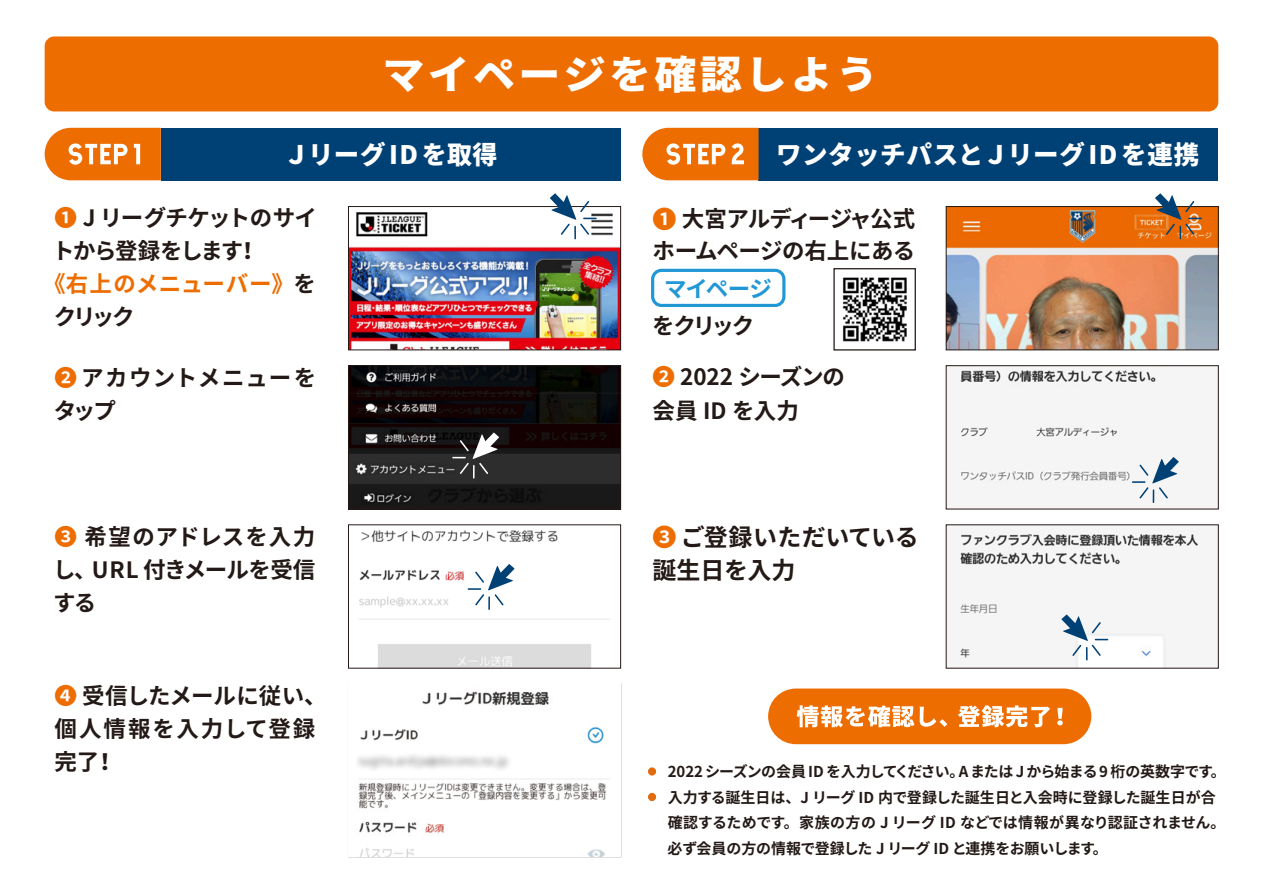
<style>
.page{position:relative;width:1263px;height:893px;background:#fff}
.page>*{position:absolute;margin:0;border:0;box-sizing:border-box;transform-origin:0 0}
.t1{font:800 39.45px "Source Han Sans JP";letter-spacing:.08em;color:#fff;scale:1.06 1}
.t2{font:800 25.5px "Source Han Sans JP";letter-spacing:.025em;color:#fff}
.t3{font:700 24px/33px "Source Han Sans JP";color:#231916}
.t4{font:700 22.5px/33px "Source Han Sans JP";letter-spacing:-.02em;color:#231916}
.t5{font:700 22.5px/33px "Source Han Sans JP";letter-spacing:.02em;color:#231916}
.t6{font:700 22.5px/33px "Source Han Sans JP";color:#231916}
.t7{font:700 22.5px/33px "Source Han Sans JP";letter-spacing:.04em;color:#231916}
.t8{font:700 22.5px "Source Han Sans JP";letter-spacing:.02em;color:#ed6d00}
.t9{font:700 22.5px "Source Han Sans JP";letter-spacing:-.065em;color:#231916}
.t10{font:700 22.5px "Source Han Sans JP";letter-spacing:-.045em;color:#2197d5}
.t11{font:700 15px "Source Han Sans JP";letter-spacing:-.02em;color:#231916}
.t12{font:700 15px "Source Han Sans JP";letter-spacing:-.045em;color:#231916}
.s1{color:#ed6d00}
.s2{color:#231916}
.s3{font-size:24px;color:#ed6d00}
</style>
<div class="page">
<img style="left:958px;top:531px;width:241px;height:135px">
<img style="left:958px;top:367px;width:241px;height:137px">
<img style="left:948px;top:208px;width:269px;height:140px">
<img style="left:350px;top:367px;width:269px;height:140px">
<img style="left:359px;top:530px;width:251px;height:136px">
<img style="left:350px;top:212px;width:269px;height:136px">
<div style="left:45px;top:36px;width:1173px;height:75px;background:#ed6d00;border-radius:10px"></div>
<div style="left:161px;top:128px;width:460px;height:52px;background:#004175"></div>
<div style="left:758px;top:128px;width:460px;height:52px;background:#004175"></div>
<svg style="left:45px;top:128px;width:116px;height:52px;background:#ef8328"></svg>
<div style="left:648px;top:767px;width:8px;height:8px;border:4px solid #e26a0f;border-radius:50%"></div>
<div style="left:648px;top:793px;width:8px;height:8px;border:4px solid #e26a0f;border-radius:50%"></div>
<svg style="left:642px;top:128px;width:116px;height:52px;background:#f0862b"></svg>
<div style="left:946px;top:206px;width:273px;height:144px;border:1px solid #241916"></div>
<div style="left:946px;top:365px;width:273px;height:144px;border:1px solid #241916"></div>
<div style="left:348px;top:365px;width:273px;height:144px;border:1px solid #241916"></div>
<div style="left:348px;top:524px;width:273px;height:144px;border:1px solid #241916"></div>
<img style="left:357px;top:691px;width:253px;height:166px">
<svg style="left:452px;top:433px;width:47px;height:45px"></svg>
<svg style="left:468px;top:564px;width:46px;height:46px"></svg>
<svg style="left:1132px;top:457px;width:47px;height:46px"></svg>
<div style="left:768px;top:688px;width:323px;height:56px;background:#ed6d00;border-radius:28px"></div>
<svg style="left:797px;top:705px;width:150px;height:22px"></svg>
<svg style="left:958px;top:705px;width:92px;height:22px"></svg>
<svg style="left:1057px;top:708px;width:6px;height:17px"></svg>
<div style="left:348px;top:206px;width:273px;height:144px;border:1px solid #241916"></div>
<div style="left:651px;top:269px;width:134px;height:38px;border:3px solid #2197d5;border-radius:9px"></div>
<svg style="left:550px;top:193px;width:47px;height:46px"></svg>
<svg style="left:1155px;top:193px;width:47px;height:46px"></svg>
<svg style="left:1061px;top:615px;width:47px;height:45px"></svg>
<img style="left:842px;top:277px;width:65px;height:65px">
<div style="left:833px;top:268px;width:83px;height:83px;border:1px solid #241916"></div>
<h1 class="t1" style="left:382px;top:52px;width:469px">マイページを確認しよう</h1>
<h2 class="t2" style="left:284px;top:140px;width:215px">ＪリーグIDを取得</h2>
<h3 class="t4" style="left:54px;top:202px;width:264px"><span class="s1">❶</span> J リーグチケットのサイ</h3>
<h3 class="t9" style="left:52px;top:238px;width:208px">トから登録をします！</h3>
<h3 class="t8" style="left:43px;top:271px;width:274px">《右上のメニューバー》<span class="s2">を</span></h3>
<h3 class="t4" style="left:54px;top:301px;width:83px">クリック</h3>
<h3 class="t7" style="left:54px;top:361px;width:264px"><span class="s1">❷</span> アカウントメニューをタップ</h3>
<h3 class="t4" style="left:53px;top:520px;width:264px;text-align:justify"><span class="s1">❸</span> 希望のアドレスを入力し、URL 付きメールを受信する</h3>
<h3 class="t5" style="left:54px;top:679px;width:274px"><span class="s1">❹</span> 受信したメールに従い、個人情報を入力して登録完了！</h3>
<h2 class="t2" style="left:776px;top:140px;width:425px">ワンタッチパスとＪリーグIDを連携</h2>
<h3 class="t4" style="left:652px;top:203px;width:264px;line-height:32.2px"><span class="s3">❶</span> 大宮アルディージャ公式ホームページの右上にある</h3>
<h3 class="t10" style="left:664px;top:276px;width:110px">マイページ</h3>
<h3 class="t4" style="left:652px;top:310px;width:104px">をクリック</h3>
<h3 class="t6" style="left:652px;top:361px;width:194px"><span class="s1">❷</span> 2022 シーズンの会員 ID を入力</h3>
<h3 class="t3" style="left:652px;top:521px;width:268px"><span class="s1">❸</span> ご登録いただいている誕生日を入力</h3>
<p class="t12" style="left:644px;top:763px;width:583px"><span class="s1">・</span> 2022 シーズンの会員 ID を入力してください。Aまたは J から始まる9 桁の英数字です。</p>
<p class="t11" style="left:644px;top:789px;width:588px"><span class="s1">・</span>入力する誕生日は、J リーグ ID 内で登録した誕生日と入会時に登録した誕生日が合　</p>
<p class="t11" style="left:668px;top:814px;width:559px">確認するためです。家族の方の J リーグ ID などでは情報が異なり認証されません。</p>
<p class="t11" style="left:668px;top:840px;width:442px">必ず会員の方の情報で登録した J リーグ ID と連携をお願いします。</p>
</div>
